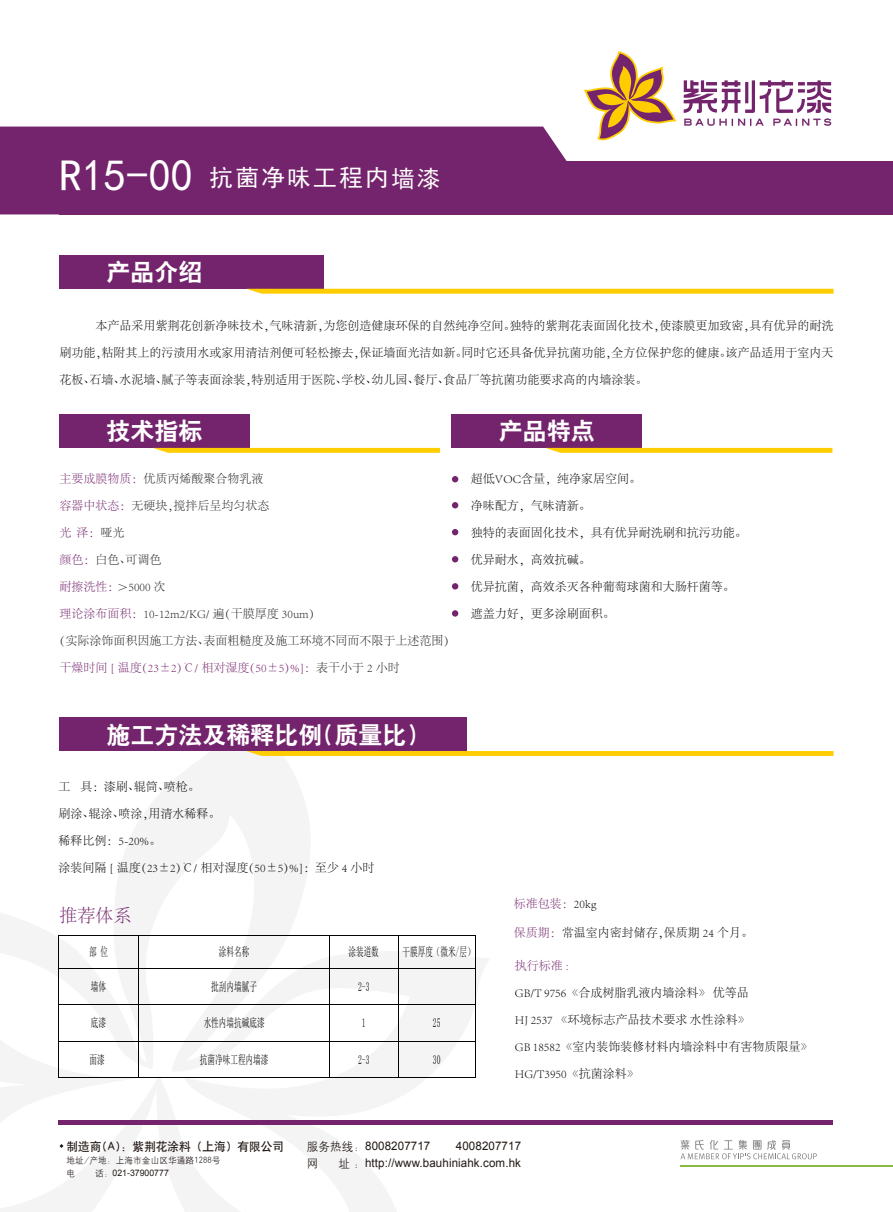
<style>
.page{position:relative;width:893px;height:1212px;background:#fff}
.page>*{position:absolute;margin:0;border:0;box-sizing:border-box;transform-origin:0 0}
.t1{font:24px "H Yb 2 gj";color:#fff}
.t2{font:23.55px "Sim Hei";letter-spacing:.1em;color:#fff}
.t3{font:300 18px "Adobe Song Std";color:#74246c}
.t4{font:12.45px "Sim Sun";color:#030303;scale:.62 1}
.t5{font:300 12px "Adobe Song Std";color:#030303}
.t6{font:300 12px "Adobe Song Std";color:#231f20}
.t7{font:300 12px "Adobe Song Std";color:#74246c}
.t8{font:12px "H Yb 1 gj";color:#211814}
.t9{font:11.85px "Arial";letter-spacing:.01em;color:#211814}
.t10{font:11.85px "H Yg 2 gj";color:#211814}
.t11{font:9px/13.4px "H Yg 2 gj";color:#211814}
.t12{font:9px "Arial";color:#211814}
.s1{font-size:44.4px}
.s2{color:#74246c}
.s3{color:#231f20}
.s4{color:#030303}
.s5{font-family:"H Yg 2 gj"}
</style>
<div class="page">
<svg style="left:0;top:717px;width:491px;height:495px"></svg>
<div style="left:452px;top:414px;width:190px;height:34px;background:#74246c"></div>
<svg style="left:546px;top:448px;width:286px;height:5px"></svg>
<div style="left:60px;top:414px;width:190px;height:34px;background:#74246c"></div>
<svg style="left:153px;top:448px;width:287px;height:5px"></svg>
<div style="left:60px;top:255px;width:264px;height:34px;background:#74246c"></div>
<svg style="left:247px;top:289px;width:586px;height:5px;background:#ffcf13"></svg>
<div style="left:60px;top:718px;width:407px;height:33px;background:#74246c"></div>
<svg style="left:246px;top:751px;width:587px;height:5px;background:#fecd07"></svg>
<svg style="left:452px;top:476px;width:6px;height:6px"></svg>
<svg style="left:452px;top:529px;width:6px;height:6px"></svg>
<svg style="left:452px;top:556px;width:6px;height:6px"></svg>
<svg style="left:452px;top:583px;width:6px;height:6px"></svg>
<div style="left:452px;top:610px;width:6px;height:7px;background:#74246c;border-radius:50%"></div>
<svg style="left:452px;top:502px;width:6px;height:6px"></svg>
<hr style="left:58px;top:1120px;width:774px;height:4px;background:#74246c">
<svg style="left:681px;top:1140px;width:136px;height:19px"></svg>
<hr style="left:680px;top:1166px;width:213px;height:1px;background:#88ba42">
<svg style="left:60px;top:1144px;width:3px;height:4px"></svg>
<div style="left:58px;top:161px;width:835px;height:53px;background:#74246c"></div>
<svg style="left:0;top:127px;width:603px;height:87px"></svg>
<svg style="left:584px;top:51px;width:92px;height:89px"></svg>
<svg style="left:684px;top:80px;width:147px;height:46px"></svg>
<hr style="left:58px;top:935px;width:81px;height:1px;background:#030303">
<hr style="left:139px;top:935px;width:190px;height:1px;background:#030303">
<hr style="left:330px;top:935px;width:68px;height:1px;background:#030303">
<hr style="left:398px;top:935px;width:77px;height:1px;background:#030303">
<hr style="left:58px;top:935px;width:1px;height:33px;background:#030303">
<hr style="left:139px;top:935px;width:1px;height:33px;background:#030303">
<hr style="left:329px;top:935px;width:1px;height:33px;background:#030303">
<hr style="left:398px;top:935px;width:1px;height:33px;background:#030303">
<hr style="left:475px;top:935px;width:1px;height:33px;background:#030303">
<hr style="left:58px;top:968px;width:81px;height:1px;background:#030303">
<hr style="left:139px;top:968px;width:190px;height:1px;background:#030303">
<hr style="left:330px;top:968px;width:68px;height:1px;background:#030303">
<hr style="left:398px;top:968px;width:77px;height:1px;background:#030303">
<hr style="left:58px;top:969px;width:1px;height:35px;background:#030303">
<hr style="left:139px;top:969px;width:1px;height:35px;background:#030303">
<hr style="left:329px;top:969px;width:1px;height:35px;background:#030303">
<hr style="left:398px;top:969px;width:1px;height:35px;background:#030303">
<hr style="left:475px;top:969px;width:1px;height:35px;background:#030303">
<hr style="left:58px;top:1004px;width:81px;height:1px;background:#030303">
<hr style="left:139px;top:1004px;width:190px;height:1px;background:#030303">
<hr style="left:330px;top:1004px;width:68px;height:1px;background:#030303">
<hr style="left:398px;top:1004px;width:77px;height:1px;background:#030303">
<hr style="left:58px;top:1005px;width:1px;height:36px;background:#030303">
<hr style="left:139px;top:1005px;width:1px;height:36px;background:#030303">
<hr style="left:329px;top:1005px;width:1px;height:36px;background:#030303">
<hr style="left:398px;top:1005px;width:1px;height:36px;background:#030303">
<hr style="left:475px;top:1005px;width:1px;height:36px;background:#030303">
<hr style="left:58px;top:1041px;width:81px;height:1px;background:#030303">
<hr style="left:139px;top:1041px;width:190px;height:1px;background:#030303">
<hr style="left:330px;top:1041px;width:68px;height:1px;background:#030303">
<hr style="left:398px;top:1041px;width:77px;height:1px;background:#030303">
<hr style="left:58px;top:1041px;width:1px;height:36px;background:#030303">
<hr style="left:58px;top:1077px;width:81px;height:1px;background:#030303">
<hr style="left:139px;top:1041px;width:1px;height:36px;background:#030303">
<hr style="left:139px;top:1077px;width:190px;height:1px;background:#030303">
<hr style="left:329px;top:1041px;width:1px;height:36px;background:#030303">
<hr style="left:330px;top:1077px;width:68px;height:1px;background:#030303">
<hr style="left:398px;top:1041px;width:1px;height:36px;background:#030303">
<hr style="left:398px;top:1077px;width:77px;height:1px;background:#030303">
<hr style="left:475px;top:1041px;width:1px;height:36px;background:#030303">
<h2 class="t2" style="left:60px;top:166px;width:382px"><span class="s1">R15-00</span> 抗菌净味工程内墙漆</h2>
<h1 class="t1" style="left:107px;top:260px;width:98px">产品介绍</h1>
<p class="t5" style="left:95px;top:319px;width:739px">本产品采用紫荆花创新净味技术，气味清新，为您创造健康环保的自然纯净空间。独特的紫荆花表面固化技术，使漆膜更加致密，具有优异的耐洗</p>
<p class="t5" style="left:59px;top:346px;width:775px">刷功能，粘附其上的污渍用水或家用清洁剂便可轻松擦去，保证墙面光洁如新。同时它还具备优异抗菌功能，全方位保护您的健康。该产品适用于室内天</p>
<p class="t5" style="left:59px;top:373px;width:590px">花板、石墙、水泥墙、腻子等表面涂装，特别适用于医院、学校、幼儿园、餐厅、食品厂等抗菌功能要求高的内墙涂装。</p>
<h1 class="t1" style="left:107px;top:419px;width:97px">技术指标</h1>
<h1 class="t1" style="left:499px;top:419px;width:97px">产品特点</h1>
<p class="t6" style="left:59px;top:472px;width:206px"><span class="s2">主要成膜物质：</span>优质丙烯酸聚合物乳液</p>
<p class="t6" style="left:59px;top:499px;width:212px"><span class="s2">容器中状态：</span>无硬块，搅拌后呈均匀状态</p>
<p class="t7" style="left:59px;top:526px;width:66px">光 泽：<span class="s3">哑光</span></p>
<p class="t6" style="left:59px;top:553px;width:103px"><span class="s2">颜色：</span>白色、可调色</p>
<p class="t6" style="left:59px;top:580px;width:108px"><span class="s2">耐擦洗性：</span>＞5000 次</p>
<p class="t6" style="left:59px;top:607px;width:263px"><span class="s2">理论涂布面积：</span>10-12m2/KG/ 遍（干膜厚度 30um）</p>
<p class="t6" style="left:53px;top:634px;width:404px">（实际涂饰面积因施工方法、表面粗糙度及施工环境不同而不限于上述范围）</p>
<p class="t7" style="left:59px;top:661px;width:342px">干燥时间 [ 温度（23±2）℃/ 相对湿度（50±5）%]：<span class="s3">表干小于 2 小时</span></p>
<p class="t5" style="left:471px;top:472px;width:172px">超低VOC含量，纯净家居空间。</p>
<p class="t5" style="left:471px;top:499px;width:121px">净味配方，气味清新。</p>
<p class="t5" style="left:471px;top:526px;width:277px">独特的表面固化技术，具有优异耐洗刷和抗污功能。</p>
<p class="t5" style="left:471px;top:553px;width:121px">优异耐水，高效抗碱。</p>
<p class="t5" style="left:471px;top:580px;width:265px">优异抗菌，高效杀灭各种葡萄球菌和大肠杆菌等。</p>
<p class="t5" style="left:471px;top:607px;width:145px">遮盖力好，更多涂刷面积。</p>
<h1 class="t1" style="left:107px;top:722px;width:326px">施工方法及稀释比例（质量比）</h1>
<p class="t5" style="left:58px;top:780px;width:143px">工 具： 漆刷、辊筒、喷枪。</p>
<p class="t5" style="left:58px;top:807px;width:163px">刷涂、辊涂、喷涂，用清水稀释。</p>
<p class="t5" style="left:58px;top:834px;width:104px">稀释比例：5-20%。</p>
<p class="t5" style="left:58px;top:861px;width:317px">涂装间隔 [ 温度（23±2）℃/ 相对湿度（50±5）%]： 至少 4 小时</p>
<h3 class="t3" style="left:59px;top:906px;width:73px">推荐体系</h3>
<p class="t4" style="left:89px;top:945px;width:32px">部位</p>
<p class="t4" style="left:219px;top:945px;width:51px">涂料名称</p>
<p class="t4" style="left:348px;top:945px;width:51px">涂装道数</p>
<p class="t4" style="left:403px;top:945px;width:118px">干膜厚度（微米/层）</p>
<p class="t4" style="left:91px;top:980px;width:26px">墙体</p>
<p class="t4" style="left:211px;top:980px;width:75px">批刮内墙腻子</p>
<p class="t4" style="left:358px;top:980px;width:20px">2-3</p>
<p class="t4" style="left:91px;top:1017px;width:26px">底漆</p>
<p class="t4" style="left:204px;top:1017px;width:100px">水性内墙抗碱底漆</p>
<p class="t4" style="left:362px;top:1017px;width:8px">1</p>
<p class="t4" style="left:433px;top:1017px;width:14px">25</p>
<p class="t4" style="left:90px;top:1053px;width:26px">面漆</p>
<p class="t4" style="left:200px;top:1053px;width:112px">抗菌净味工程内墙漆</p>
<p class="t4" style="left:358px;top:1053px;width:20px">2-3</p>
<p class="t4" style="left:433px;top:1053px;width:14px">30</p>
<p class="t7" style="left:514px;top:897px;width:84px">标准包装：<span class="s4">20kg</span></p>
<p class="t5" style="left:514px;top:926px;width:241px"><span class="s2">保质期：</span>常温室内密封储存，保质期 24 个月。</p>
<p class="t7" style="left:515px;top:959px;width:55px">执行标准 :</p>
<p class="t5" style="left:515px;top:986px;width:235px">GB/T 9756《合成树脂乳液内墙涂料》 优等品</p>
<p class="t5" style="left:515px;top:1013px;width:236px">HJ 2537 《环境标志产品技术要求 水性涂料》</p>
<p class="t5" style="left:515px;top:1040px;width:299px">GB 18582《室内装饰装修材料内墙涂料中有害物质限量》</p>
<p class="t5" style="left:515px;top:1067px;width:125px">HG/T3950《抗菌涂料》</p>
<p class="t8" style="left:67px;top:1140px;width:219px">制造商(A)：紫荆花涂料（上海）有限公司</p>
<p class="t11" style="left:67px;top:1153px;width:156px">地址/产地：上海市金山区华通路1288号电</p>
<p class="t12" style="left:95px;top:1167px;width:75px"><span class="s5">话：</span>021-37900777</p>
<p class="t9" style="left:307px;top:1138px;width:125px"><span class="s5">服务热线：</span>8008207717</p>
<p class="t9" style="left:456px;top:1138px;width:67px">4008207717</p>
<p class="t10" style="left:307px;top:1157px;width:13px">网</p>
<p class="t9" style="left:338px;top:1155px;width:184px"><span class="s5">址：</span>http://www.bauhiniahk.com.hk</p>
</div>
